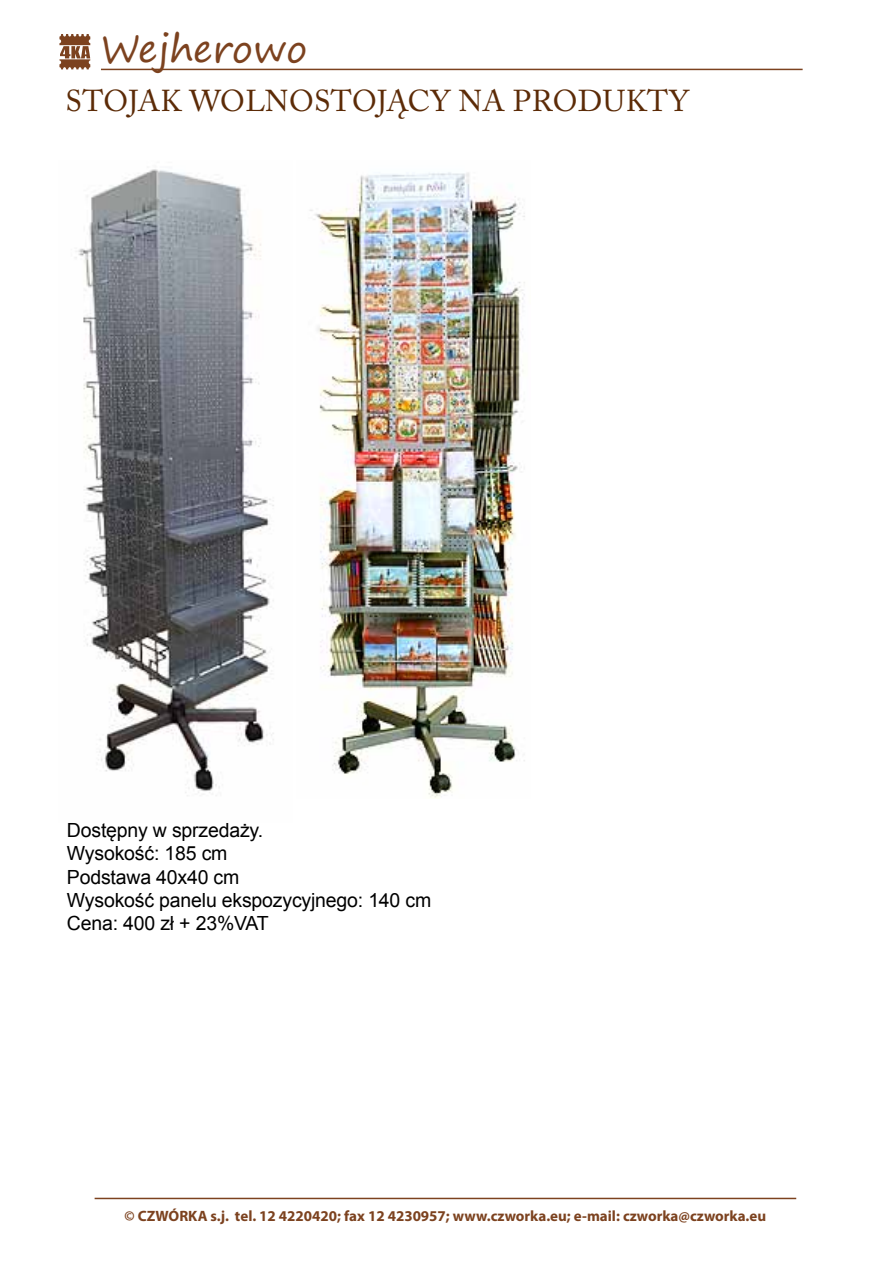
<style>
.page{position:relative;width:893px;height:1263px;background:#fff}
.page>*{position:absolute;margin:0;border:0;box-sizing:border-box;transform-origin:0 0}
.t1{font:37.5px "Segoe Print";color:#7c421f}
.t2{font:30px "Adobe Caslon Pro";letter-spacing:.015em;color:#5c2b07}
.t3{font:19.5px/23.4px "Arial";letter-spacing:-.01em;color:#000}
.t4{font:700 15px "Myriad Pro";color:#7c421f}
</style>
<div class="page">
<svg style="left:59px;top:34px;width:31px;height:35px"></svg>
<hr style="left:101px;top:69px;width:702px;height:1px;background:#7c421f">
<hr style="left:95px;top:1198px;width:701px;height:1px;background:#7c421f">
<img style="left:310px;top:172px;width:215px;height:626px">
<img style="left:75px;top:169px;width:199px;height:627px">
<h1 class="t1" style="left:101px;top:15px;width:208px">Wejherowo</h1>
<h2 class="t2" style="left:65px;top:83px;width:625px">STOJAK WOLNOSTOJĄCY NA PRODUKTY</h2>
<p class="t3" style="left:67px;top:818px;width:366px">Dostępny w sprzedaży.<br>Wysokość: 185 cm<br>Podstawa 40x40 cm<br>Wysokość panelu ekspozycyjnego: 140 cm<br>Cena: 400 zł + 23%VAT</p>
<p class="t4" style="left:125px;top:1206px;width:643px">© CZWÓRKA s.j. tel. 12 4220420; fax 12 4230957; www.czworka.eu; e-mail: czworka@czworka.eu</p>
</div>
